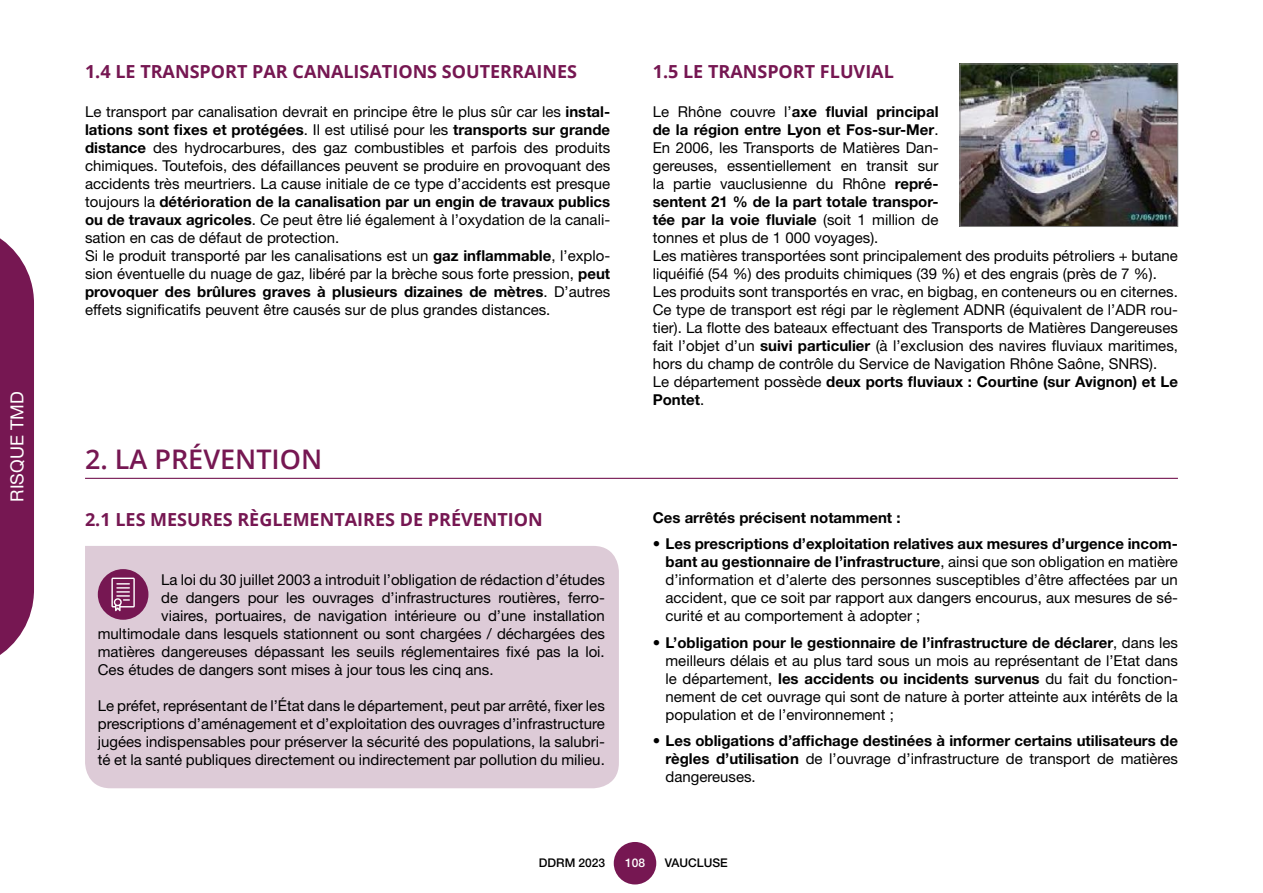
<style>
.page{position:relative;width:1263px;height:893px;background:#fff}
.page>*{position:absolute;margin:0;border:0;box-sizing:border-box;transform-origin:0 0}
.t1{font:600 27px "Open Sans";color:#761752}
.t2{font:700 18px "Open Sans";color:#761752}
.t3{font:18px "Helvetica Neue LT Std";color:#fff}
.t4{font:15px/18px "Helvetica Neue LT Std";color:#000;text-align:justify}
.t5{font:700 15px/18px "Helvetica Neue LT Std";color:#000;text-align:justify}
.t6{font:500 12px "Helvetica Neue LT Std";color:#000}
.t7{font:500 12px "Helvetica Neue LT Std";color:#fff}
.s1{font-weight:700}
.s2{font-weight:400}
</style>
<div class="page">
<div style="left:614px;top:842px;width:42px;height:42px;background:#761752;border-radius:50%"></div>
<svg style="left:0;top:238px;width:34px;height:417px"></svg>
<img style="left:962px;top:66px;width:214px;height:159px">
<div style="left:960px;top:64px;width:218px;height:163px;border:1px solid #808080"></div>
<hr style="left:85px;top:478px;width:1093px;height:1px;background:#761752">
<div style="left:85px;top:546px;width:534px;height:242px;background:#ddcbd7"></div>
<div style="left:98px;top:569px;width:50px;height:51px;background:#761752;border-radius:50%"></div>
<svg style="left:111px;top:578px;width:24px;height:33px"></svg>
<p class="t3" style="left:6px;top:501px;width:112px;rotate:-90deg">RISQUE TMD</p>
<p class="t2" style="left:85px;top:58px;width:493px">1.4 LE TRANSPORT PAR CANALISATIONS SOUTERRAINES</p>
<p class="t4" style="left:85px;top:102px;width:527px;text-align:left">Le transport par canalisation devrait en principe être le plus sûr car les <span class="s1">instal&shy;lations sont fixes et protégées</span>. Il est utilisé pour les <span class="s1">transports sur grande distance</span> des hydrocarbures, des gaz combustibles et parfois des produits chimiques. Toutefois, des défaillances peuvent se produire en provoquant des accidents très meurtriers. La cause initiale de ce type d’accidents est presque toujours la <span class="s1">détérioration de la canalisation par un engin de travaux publics ou de travaux agricoles</span>. Ce peut être lié également à l’oxydation de la canali&shy;sation en cas de défaut de protection.<br>Si le produit transporté par les canalisations est un <span class="s1">gaz inflammable</span>, l’explo&shy;sion éventuelle du nuage de gaz, libéré par la brèche sous forte pression, <span class="s1">peut provoquer des brûlures graves à plusieurs dizaines de mètres</span>. D’autres effets significatifs peuvent être causés sur de plus grandes distances.</p>
<h1 class="t1" style="left:85px;top:441px;width:239px">2. LA PRÉVENTION</h1>
<p class="t2" style="left:85px;top:506px;width:459px">2.1 LES MESURES RÈGLEMENTAIRES DE PRÉVENTION</p>
<p class="t4" style="left:161px;top:570px;width:445px">La loi du 30 juillet 2003 a introduit l’obligation de rédaction d’études</p>
<p class="t4" style="left:161px;top:588px;width:445px">de dangers pour les ouvrages d’infrastructures routières, ferro-</p>
<p class="t4" style="left:161px;top:606px;width:445px">viaires, portuaires, de navigation intérieure ou d’une installation</p>
<p class="t4" style="left:98px;top:624px;width:509px">multimodale dans lesquels stationnent ou sont chargées / déchargées des</p>
<p class="t4" style="left:98px;top:642px;width:508px">matières dangereuses dépassant les seuils réglementaires fixé pas la loi.</p>
<p class="t4" style="left:98px;top:660px;width:397px">Ces études de dangers sont mises à jour tous les cinq ans.</p>
<p class="t4" style="left:98px;top:696px;width:509px">Le préfet, représentant de l’État dans le département, peut par arrêté, fixer les prescriptions d’aménagement et d’exploitation des ouvrages d’infrastructure jugées indispensables pour préserver la sécurité des populations, la salubri&shy;té et la santé publiques directement ou indirectement par pollution du milieu.</p>
<p class="t2" style="left:653px;top:58px;width:243px">1.5 LE TRANSPORT FLUVIAL</p>
<p class="t4" style="left:653px;top:102px;width:527px;text-align:left">Le Rhône couvre l’<span class="s1">axe fluvial principal<br>de la région entre Lyon et Fos-sur-Mer</span>.<br>En 2006, les Transports de Matières Dan-<br>gereuses, essentiellement en transit sur<br>la partie vauclusienne du Rhône <span class="s1">repré-<br>sentent 21 % de la part totale transpor-<br>tée par la voie fluviale</span> (soit 1 million de<br>tonnes et plus de 1 000 voyages).<br>Les matières transportées sont principalement des produits pétroliers + butane liquéifié (54 %) des produits chimiques (39 %) et des engrais (près de 7 %).<br>Les produits sont transportés en vrac, en bigbag, en conteneurs ou en citernes.<br>Ce type de transport est régi par le règlement ADNR (équivalent de l’ADR rou&shy;tier). La flotte des bateaux effectuant des Transports de Matières Dangereuses fait l’objet d’un <span class="s1">suivi particulier</span> (à l’exclusion des navires fluviaux maritimes, hors du champ de contrôle du Service de Navigation Rhône Saône, SNRS).<br>Le département possède <span class="s1">deux ports fluviaux : Courtine (sur Avignon) et Le Pontet</span>.</p>
<p class="t5" style="left:653px;top:508px;width:249px">Ces arrêtés précisent notamment :</p>
<p class="t4" style="left:665px;top:534px;width:514px;text-indent:-13px">• <span class="s1">Les prescriptions d’exploitation relatives aux mesures d’urgence incom&shy;bant au gestionnaire de l’infrastructure</span>, ainsi que son obligation en matière d’information et d’alerte des personnes susceptibles d’être affectées par un accident, que ce soit par rapport aux dangers encourus, aux mesures de sé&shy;curité et au comportement à adopter ;</p>
<p class="t4" style="left:665px;top:633px;width:514px;text-indent:-13px">• <span class="s1">L’obligation pour le gestionnaire de l’infrastructure de déclarer</span>, dans les meilleurs délais et au plus tard sous un mois au représentant de l’Etat dans le département, <span class="s1">les accidents ou incidents survenus</span> du fait du fonction&shy;nement de cet ouvrage qui sont de nature à porter atteinte aux intérêts de la population et de l’environnement ;</p>
<p class="t5" style="left:665px;top:731px;width:514px;text-indent:-13px"><span class="s2">•</span> Les obligations d’affichage destinées à informer certains utilisateurs de règles d’utilisation <span class="s2">de l’ouvrage d’infrastructure de transport de matières dangereuses.</span></p>
<p class="t6" style="left:539px;top:855px;width:68px">DDRM 2023</p>
<p class="t7" style="left:625px;top:855px;width:22px">108</p>
<p class="t6" style="left:665px;top:856px;width:64px">VAUCLUSE</p>
</div>
